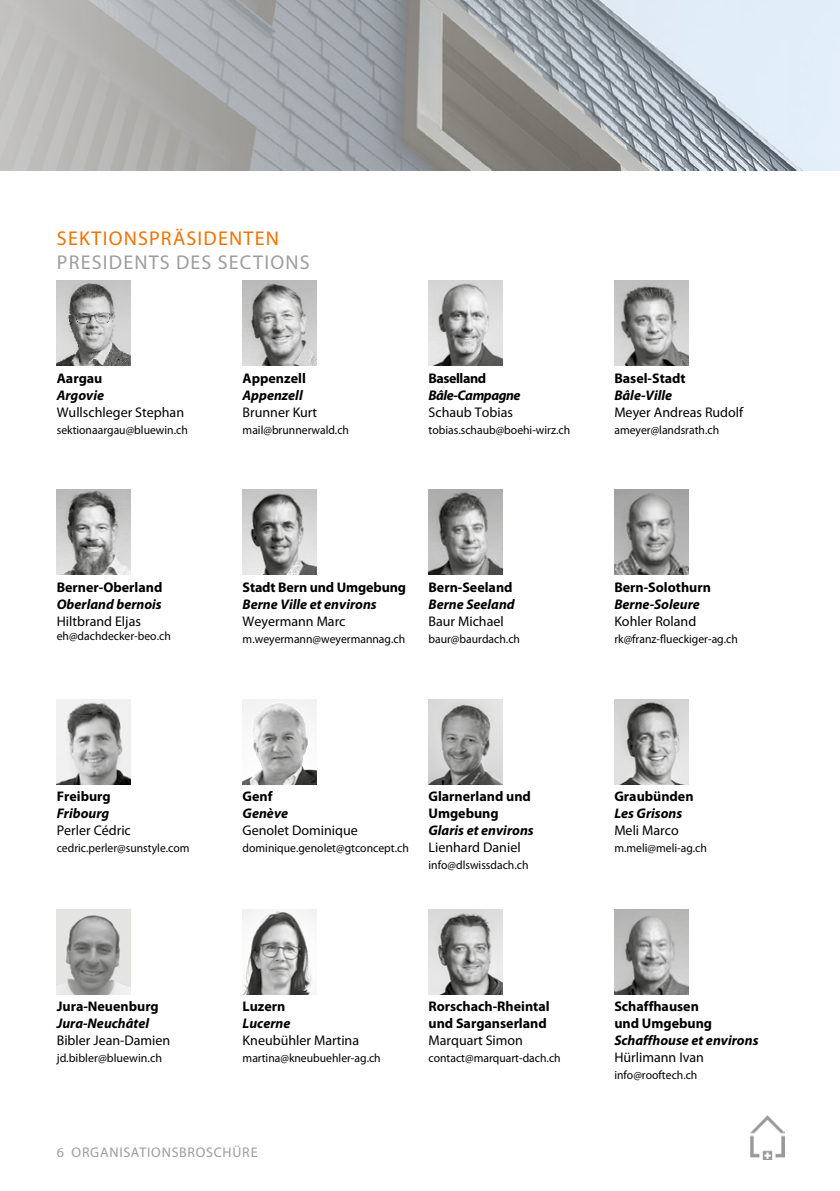
<style>
.page{position:relative;width:840px;height:1191px;background:#fff}
.page>*{position:absolute;margin:0;border:0;box-sizing:border-box;transform-origin:0 0}
.t1{font:20px "Myriad Pro";letter-spacing:.06em;color:#9d9d9c}
.t2{font:20px "Myriad Pro";letter-spacing:.06em;color:#ee7203}
.t3{font:14px "Myriad Pro";color:#000}
.t4{font:700 14px/17px "Myriad Pro";color:#000}
.t5{font:italic 700 14px "Myriad Pro";color:#000}
.t6{font:14px "Myriad Pro";letter-spacing:.055em;color:#9d9d9c}
.t7{font:italic 700 14px "Myriad Pro";letter-spacing:-.03em;color:#000}
.t8{font:700 14px "Myriad Pro";letter-spacing:-.03em;color:#000}
.t9{font:12px "Myriad Pro";color:#000}
</style>
<div class="page">
<svg style="left:0;top:0;width:839px;height:170px;background:#adb2b5"></svg>
<img style="left:750px;top:1115px;width:34px;height:44px">
<img style="left:57px;top:281px;width:73px;height:85px">
<img style="left:242px;top:281px;width:74px;height:85px">
<img style="left:428px;top:281px;width:74px;height:85px">
<img style="left:614px;top:281px;width:73px;height:85px">
<img style="left:57px;top:489px;width:73px;height:85px">
<img style="left:242px;top:489px;width:74px;height:85px">
<img style="left:428px;top:489px;width:74px;height:85px">
<img style="left:614px;top:489px;width:73px;height:85px">
<img style="left:57px;top:699px;width:73px;height:85px">
<img style="left:242px;top:699px;width:74px;height:85px">
<img style="left:428px;top:699px;width:74px;height:85px">
<img style="left:614px;top:699px;width:73px;height:85px">
<img style="left:57px;top:909px;width:73px;height:85px">
<img style="left:242px;top:909px;width:74px;height:85px">
<img style="left:428px;top:909px;width:74px;height:85px">
<img style="left:614px;top:909px;width:73px;height:85px">
<h1 class="t2" style="left:57px;top:226px;width:223px">SEKTIONSPRÄSIDENTEN</h1>
<h1 class="t1" style="left:57px;top:250px;width:254px">PRESIDENTS DES SECTIONS</h1>
<p class="t4" style="left:57px;top:369px;width:47px">Aargau</p>
<p class="t5" style="left:57px;top:386px;width:49px">Argovie</p>
<p class="t3" style="left:57px;top:403px;width:129px">Wullschleger Stephan</p>
<p class="t9" style="left:57px;top:422px;width:132px">sektionaargau@bluewin.ch</p>
<p class="t4" style="left:242px;top:369px;width:65px">Appenzell</p>
<p class="t5" style="left:242px;top:386px;width:62px">Appenzell</p>
<p class="t3" style="left:242px;top:403px;width:76px">Brunner Kurt</p>
<p class="t9" style="left:242px;top:422px;width:108px">mail@brunnerwald.ch</p>
<p class="t8" style="left:428px;top:369px;width:59px">Baselland</p>
<p class="t7" style="left:428px;top:386px;width:93px">Bâle-Campagne</p>
<p class="t3" style="left:428px;top:403px;width:86px">Schaub Tobias</p>
<p class="t9" style="left:428px;top:422px;width:143px">tobias.schaub@boehi-wirz.ch</p>
<p class="t4" style="left:614px;top:369px;width:73px">Basel-Stadt</p>
<p class="t5" style="left:614px;top:386px;width:59px">Bâle-Ville</p>
<p class="t3" style="left:614px;top:403px;width:130px">Meyer Andreas Rudolf</p>
<p class="t9" style="left:614px;top:422px;width:106px">ameyer@landsrath.ch</p>
<p class="t4" style="left:57px;top:578px;width:107px">Berner-Oberland</p>
<p class="t5" style="left:57px;top:594px;width:106px">Oberland bernois</p>
<p class="t3" style="left:57px;top:612px;width:86px">Hiltbrand Eljas</p>
<p class="t9" style="left:57px;top:628px;width:115px">eh@dachdecker-beo.ch</p>
<p class="t4" style="left:242px;top:578px;width:165px">Stadt Bern und Umgebung</p>
<p class="t5" style="left:242px;top:594px;width:136px">Berne Ville et environs</p>
<p class="t3" style="left:242px;top:612px;width:104px">Weyermann Marc</p>
<p class="t9" style="left:242px;top:631px;width:164px">m.weyermann@weyermannag.ch</p>
<p class="t4" style="left:428px;top:578px;width:86px">Bern-Seeland</p>
<p class="t5" style="left:428px;top:594px;width:88px">Berne Seeland</p>
<p class="t3" style="left:428px;top:612px;width:77px">Baur Michael</p>
<p class="t9" style="left:428px;top:631px;width:93px">baur@baurdach.ch</p>
<p class="t4" style="left:614px;top:578px;width:98px">Bern-Solothurn</p>
<p class="t5" style="left:614px;top:594px;width:87px">Berne-Soleure</p>
<p class="t3" style="left:614px;top:612px;width:83px">Kohler Roland</p>
<p class="t9" style="left:614px;top:631px;width:125px">rk@franz-flueckiger-ag.ch</p>
<p class="t4" style="left:57px;top:787px;width:55px">Freiburg</p>
<p class="t5" style="left:57px;top:804px;width:54px">Fribourg</p>
<p class="t3" style="left:57px;top:822px;width:76px">Perler Cédric</p>
<p class="t9" style="left:57px;top:841px;width:134px">cedric.perler@sunstyle.com</p>
<p class="t4" style="left:242px;top:787px;width:31px">Genf</p>
<p class="t5" style="left:242px;top:804px;width:47px">Genève</p>
<p class="t3" style="left:242px;top:822px;width:117px">Genolet Dominique</p>
<p class="t9" style="left:242px;top:841px;width:168px">dominique.genolet@gtconcept.ch</p>
<p class="t4" style="left:428px;top:787px;width:104px">Glarnerland und<br>Umgebung</p>
<p class="t5" style="left:428px;top:821px;width:107px">Glaris et environs</p>
<p class="t3" style="left:428px;top:839px;width:94px">Lienhard Daniel</p>
<p class="t9" style="left:428px;top:858px;width:101px">info@dlswissdach.ch</p>
<p class="t4" style="left:57px;top:997px;width:103px">Jura-Neuenburg</p>
<p class="t5" style="left:57px;top:1014px;width:94px">Jura-Neuchâtel</p>
<p class="t3" style="left:57px;top:1031px;width:115px">Bibler Jean-Damien</p>
<p class="t9" style="left:57px;top:1050px;width:107px">jd.bibler@bluewin.ch</p>
<p class="t4" style="left:242px;top:997px;width:44px">Luzern</p>
<p class="t5" style="left:242px;top:1014px;width:49px">Lucerne</p>
<p class="t3" style="left:242px;top:1031px;width:118px">Kneubühler Martina</p>
<p class="t9" style="left:242px;top:1050px;width:140px">martina@kneubuehler-ag.ch</p>
<p class="t6" style="left:57px;top:1143px;width:202px">6 ORGANISATIONSBROSCHÜRE</p>
<p class="t4" style="left:428px;top:997px;width:123px">Rorschach-Rheintal und Sarganserland</p>
<p class="t3" style="left:428px;top:1031px;width:96px">Marquart Simon</p>
<p class="t9" style="left:428px;top:1050px;width:134px">contact@marquart-dach.ch</p>
<p class="t4" style="left:614px;top:787px;width:81px">Graubünden</p>
<p class="t5" style="left:614px;top:804px;width:69px">Les Grisons</p>
<p class="t3" style="left:614px;top:822px;width:66px">Meli Marco</p>
<p class="t9" style="left:614px;top:841px;width:94px">m.meli@meli-ag.ch</p>
<p class="t4" style="left:614px;top:997px;width:99px">Schaffhausen und Umgebung</p>
<p class="t5" style="left:614px;top:1031px;width:145px">Schaffhouse et environs</p>
<p class="t3" style="left:614px;top:1048px;width:91px">Hürlimann Ivan</p>
<p class="t9" style="left:614px;top:1067px;width:84px">info@rooftech.ch</p>
</div>
